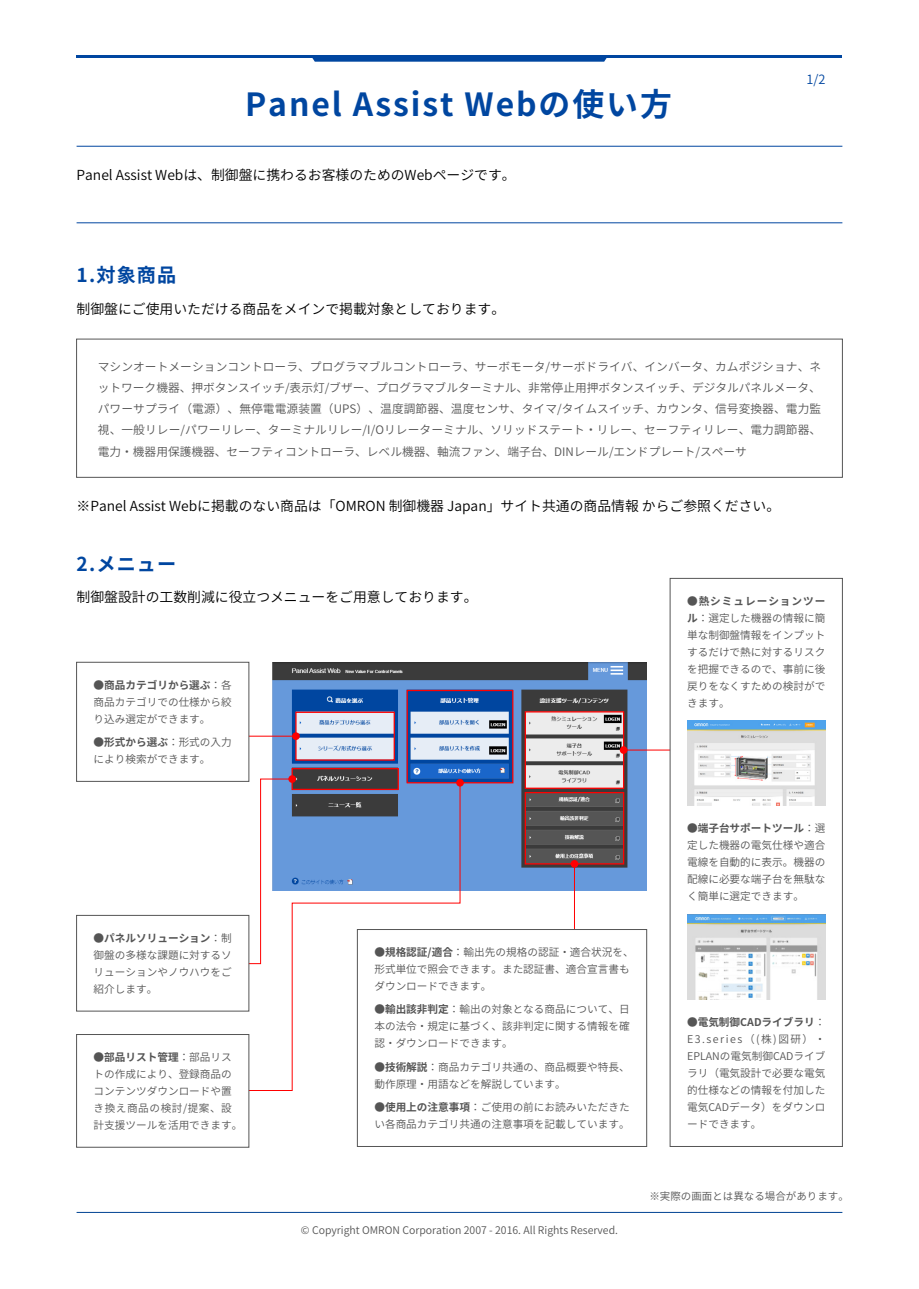
<style>
.page{position:relative;width:919px;height:1289px;background:#fff}
.page>*{position:absolute;margin:0;border:0;box-sizing:border-box;transform-origin:0 0}
.t1{font:700 31.95px "Source Han Sans JP";letter-spacing:.06em;color:#0046a0}
.t2{font:700 19.2px "Source Han Sans JP";letter-spacing:.06em;color:#0046a0}
.t3{font:13.8px "Source Han Sans JP";color:#000}
.t4{font:12.75px "Source Han Sans JP";color:#0046a0}
.t5{font:11.7px/21.3px "Source Han Sans JP";color:#555;text-align:justify}
.t6{font:10.65px/17px "Source Han Sans JP";color:#555;text-align:justify}
.t7{font:10.5px "Source Han Sans JP";color:#555}
.s1{font-weight:700}
</style>
<div class="page">
<hr style="left:77px;top:146px;width:765px;height:1px;background:#0046a0">
<hr style="left:77px;top:1212px;width:765px;height:1px;background:#004393">
<hr style="left:77px;top:55px;width:765px;height:3px;background:#0046a0">
<svg style="left:312px;top:58px;width:295px;height:4px"></svg>
<hr style="left:77px;top:222px;width:765px;height:1px;background:#0046a0">
<img style="left:272px;top:662px;width:374px;height:228px">
<div style="left:291px;top:768px;width:108px;height:22px;border:1px solid #f00"></div>
<div style="left:295px;top:711px;width:100px;height:49px;border:1px solid #f00"></div>
<div style="left:406px;top:690px;width:107px;height:93px;border:1px solid #f00"></div>
<div style="left:524px;top:711px;width:100px;height:77px;border:1px solid #f00"></div>
<div style="left:524px;top:792px;width:100px;height:72px;border:1px solid #f00"></div>
<hr style="left:222px;top:735px;width:74px;height:1px;background:#f00">
<div style="left:292px;top:732px;width:8px;height:8px;background:#f00;border-radius:50%"></div>
<div style="left:288px;top:775px;width:8px;height:7px;background:#f00;border-radius:50%"></div>
<hr style="left:574px;top:863px;width:1px;height:76px;background:#f00">
<div style="left:570px;top:860px;width:8px;height:7px;background:#f00;border-radius:50%"></div>
<hr style="left:623px;top:749px;width:57px;height:1px;background:#f00">
<div style="left:619px;top:746px;width:8px;height:8px;background:#f00;border-radius:50%"></div>
<div style="left:357px;top:929px;width:290px;height:217px;background:#fff;border:1px solid #555"></div>
<div style="left:76px;top:662px;width:173px;height:119px;background:#fff;border:1px solid #555"></div>
<div style="left:76px;top:915px;width:173px;height:96px;background:#fff;border:1px solid #555"></div>
<svg style="left:176px;top:782px;width:285px;height:309px"></svg>
<div style="left:456px;top:779px;width:8px;height:7px;background:#f00;border-radius:50%"></div>
<div style="left:76px;top:1034px;width:173px;height:113px;background:#fff;border:1px solid #555"></div>
<img style="left:687px;top:721px;width:138px;height:85px">
<img style="left:687px;top:914px;width:138px;height:85px">
<p class="t1" style="left:245px;top:86px;width:428px">Panel Assist Webの使い方</p>
<p class="t3" style="left:77px;top:167px;width:440px">Panel Assist Webは、制御盤に携わるお客様のためのWebページです。</p>
<p class="t2" style="left:77px;top:264px;width:101px">1.対象商品</p>
<p class="t3" style="left:77px;top:301px;width:430px">制御盤にご使用いただける商品をメインで掲載対象としております。</p>
<p class="t4" style="left:806px;top:72px;width:21px">1/2</p>
<p class="t5" style="left:98px;top:356px;width:724px">マシンオートメーションコントローラ、プログラマブルコントローラ、サーボモータ/サーボドライバ、インバータ、カムポジショナ、ネットワーク機器、押ボタンスイッチ/表示灯/ブザー、プログラマブルターミナル、非常停止用押ボタンスイッチ、デジタルパネルメータ、パワーサプライ（電源）、無停電電源装置（UPS）、温度調節器、温度センサ、タイマ/タイムスイッチ、カウンタ、信号変換器、電力監視、一般リレー/パワーリレー、ターミナルリレー/I/Oリレーターミナル、ソリッドステート・リレー、セーフティリレー、電力調節器、電力・機器用保護機器、セーフティコントローラ、レベル機器、軸流ファン、端子台、DINレール/エンドプレート/スペーサ</p>
<p class="t3" style="left:77px;top:498px;width:705px">※Panel Assist Webに掲載のない商品は「OMRON 制御機器 Japan」サイト共通の商品情報 からご参照ください。</p>
<p class="t2" style="left:77px;top:553px;width:101px">2.メニュー</p>
<p class="t3" style="left:77px;top:589px;width:402px">制御盤設計の工数削減に役立つメニューをご用意しております。</p>
<p class="t6" style="left:94px;top:676px;width:140px"><span class="s1">●商品カテゴリから選ぶ</span>：各商品カテゴリでの仕様から絞り込み選定ができます。</p>
<p class="t6" style="left:94px;top:734px;width:140px"><span class="s1">●形式から選ぶ</span>：形式の入力により検索ができます。</p>
<p class="t6" style="left:94px;top:929px;width:140px"><span class="s1">●パネルソリューション</span>：制御盤の多様な課題に対するソリューションやノウハウをご紹介します。</p>
<p class="t6" style="left:94px;top:1048px;width:150px;text-align:left"><span class="s1">●部品リスト管理</span>：部品リストの作成により、登録商品のコンテンツダウンロードや置き換え商品の検討/提案、設計支援ツールを活用できます。</p>
<p class="t6" style="left:374px;top:943px;width:261px;text-align:left"><span class="s1">●規格認証/適合</span>：輸出先の規格の認証・適合状況を、形式単位で照会できます。また認証書、適合宣言書もダウンロードできます。</p>
<p class="t6" style="left:374px;top:1001px;width:257px"><span class="s1">●輸出該非判定</span>：輸出の対象となる商品について、日本の法令・規定に基づく、該非判定に関する情報を確認・ダウンロードできます。</p>
<p class="t6" style="left:374px;top:1058px;width:257px"><span class="s1">●技術解説</span>：商品カテゴリ共通の、商品概要や特長、動作原理・用語などを解説しています。</p>
<p class="t6" style="left:374px;top:1098px;width:257px"><span class="s1">●使用上の注意事項</span>：ご使用の前にお読みいただきたい各商品カテゴリ共通の注意事項を記載しています。</p>
<p class="t6" style="left:687px;top:592px;width:140px"><span class="s1">●熱シミュレーションツール</span>：選定した機器の情報に簡単な制御盤情報をインプットするだけで熱に対するリスクを把握できるので、事前に後戻りをなくすための検討ができます。</p>
<p class="t6" style="left:687px;top:820px;width:140px"><span class="s1">●端子台サポートツール</span>：選定した機器の電気仕様や適合電線を自動的に表示。機器の配線に必要な端子台を無駄なく簡単に選定できます。</p>
<p class="t6" style="left:687px;top:1013px;width:140px"><span class="s1">●電気制御CADライブラリ</span>：E3.series（(株)図研）・EPLANの電気制御CADライブラリ（電気設計で必要な電気的仕様などの情報を付加した電気CADデータ）をダウンロードできます。</p>
<p class="t7" style="left:301px;top:1223px;width:318px">© Copyright OMRON Corporation 2007 - 2016. All Rights Reserved.</p>
<p class="t7" style="left:649px;top:1189px;width:201px">※実際の画面とは異なる場合があります。</p>
</div>
